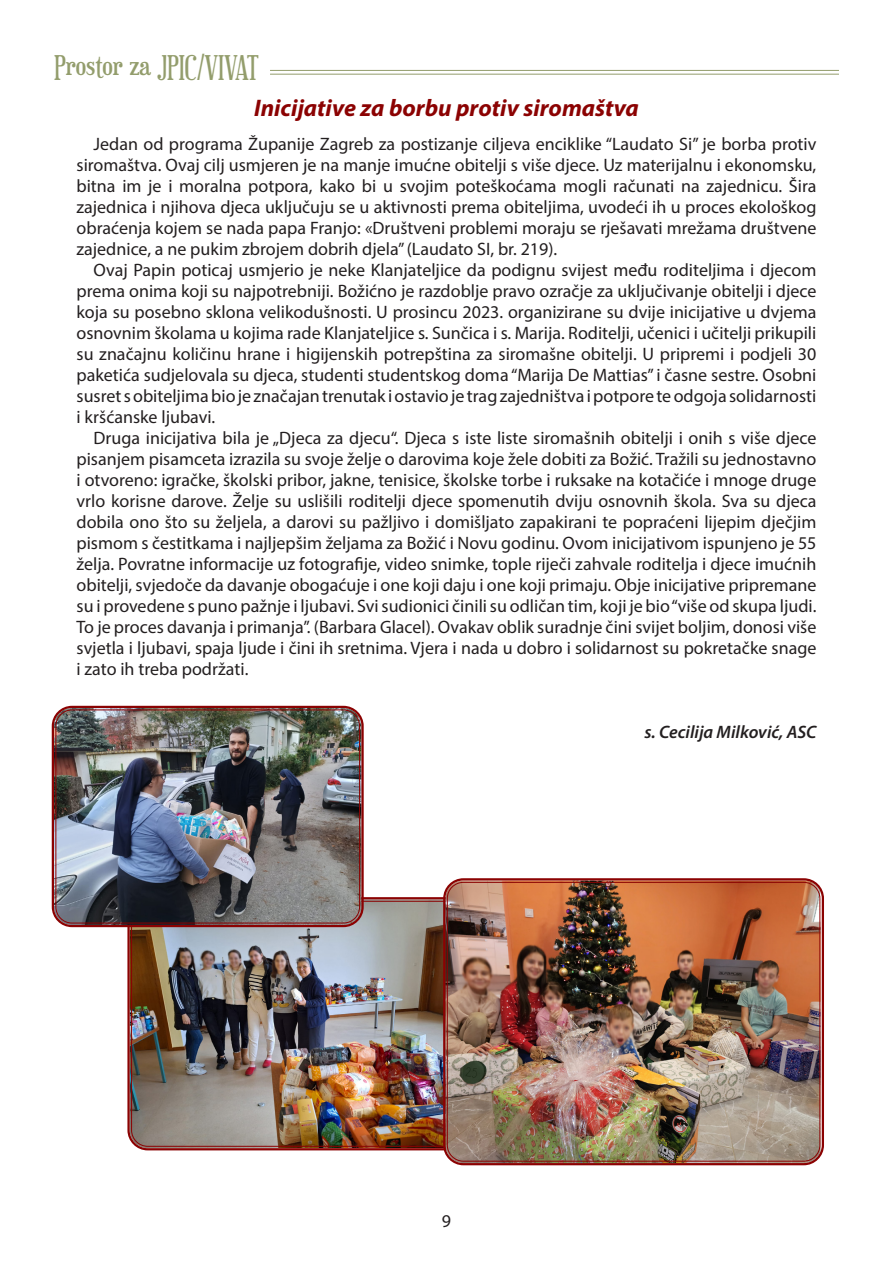
<style>
.page{position:relative;width:893px;height:1263px;background:#fff}
.page>*{position:absolute;margin:0;border:0;box-sizing:border-box;transform-origin:0 0}
.t1{font:27px "Euphorigenic";color:#939d6c}
.t2{font:italic 700 24px "Myriad Pro";color:#8b0202}
.t3{font:18px/21px "Myriad Pro";color:#231f20;text-align:justify}
.t4{font:italic 600 18px "Myriad Pro";color:#231f20}
</style>
<div class="page">
<img style="left:130px;top:900px;width:313px;height:248px">
<div style="left:127px;top:897px;width:339px;height:253px;border:2px solid #8b0202;border-radius:19px"></div>
<img style="left:446px;top:881px;width:375px;height:282px">
<div style="left:443px;top:878px;width:381px;height:287px;border:2px solid #8b0202;border-radius:19px"></div>
<div style="left:447px;top:882px;width:373px;height:279px;border:1px solid #8b0202;border-radius:16px"></div>
<img style="left:54px;top:708px;width:307px;height:217px">
<div style="left:52px;top:706px;width:312px;height:221px;border:2px solid #8b0202;border-radius:19px"></div>
<div style="left:55px;top:709px;width:305px;height:214px;border:1px solid #8b0202;border-radius:16px"></div>
<hr style="left:270px;top:70px;width:569px;height:1px;background:#939d6c">
<hr style="left:270px;top:74px;width:569px;height:1px;background:#939d6c">
<p class="t1" style="left:54px;top:49px;width:206px">Prostor za JPIC/VIVAT</p>
<p class="t2" style="left:254px;top:92px;width:386px">Inicijative za borbu protiv siromaštva</p>
<p class="t3" style="left:77px;top:133px;width:741px;text-indent:17px">Jedan od programa Županije Zagreb za postizanje ciljeva enciklike “Laudato Si” je borba protiv siromaštva. Ovaj cilj usmjeren je na manje imućne obitelji s više djece. Uz materijalnu i ekonomsku, bitna im je i moralna potpora, kako bi u svojim poteškoćama mogli računati na zajednicu. Šira zajednica i njihova djeca uključuju se u aktivnosti prema obiteljima, uvodeći ih u proces ekološkog obraćenja kojem se nada papa Franjo: «Društveni problemi moraju se rješavati mrežama društvene zajednice, a ne pukim zbrojem dobrih djela” (Laudato SI, br. 219).</p>
<p class="t3" style="left:77px;top:259px;width:741px;text-indent:17px">Ovaj Papin poticaj usmjerio je neke Klanjateljice da podignu svijest među roditeljima i djecom prema onima koji su najpotrebniji. Božićno je razdoblje pravo ozračje za uključivanje obitelji i djece koja su posebno sklona velikodušnosti. U prosincu 2023. organizirane su dvije inicijative u dvjema osnovnim školama u kojima rade Klanjateljice s. Sunčica i s. Marija. Roditelji, učenici i učitelji prikupili su značajnu količinu hrane i higijenskih potrepština za siromašne obitelji. U pripremi i podjeli 30 paketića sudjelovala su djeca, studenti studentskog doma “Marija De Mattias” i časne sestre. Osobni susret s obiteljima bio je značajan trenutak i ostavio je trag zajedništva i potpore te odgoja solidarnosti i kršćanske ljubavi.</p>
<p class="t3" style="left:77px;top:427px;width:741px;text-indent:17px">Druga inicijativa bila je „Djeca za djecu“. Djeca s iste liste siromašnih obitelji i onih s više djece pisanjem pisamceta izrazila su svoje želje o darovima koje žele dobiti za Božić. Tražili su jednostavno i otvoreno: igračke, školski pribor, jakne, tenisice, školske torbe i ruksake na kotačiće i mnoge druge vrlo korisne darove. Želje su uslišili roditelji djece spomenutih dviju osnovnih škola. Sva su djeca dobila ono što su željela, a darovi su pažljivo i domišljato zapakirani te popraćeni lijepim dječjim pismom s čestitkama i najljepšim željama za Božić i Novu godinu. Ovom inicijativom ispunjeno je 55 želja. Povratne informacije uz fotografije, video snimke, tople riječi zahvale roditelja i djece imućnih obitelji, svjedoče da davanje obogaćuje i one koji daju i one koji primaju. Obje inicijative pripremane su i provedene s puno pažnje i ljubavi. Svi sudionici činili su odličan tim, koji je bio “više od skupa ljudi.<br>To je proces davanja i primanja”. (Barbara Glacel). Ovakav oblik suradnje čini svijet boljim, donosi više svjetla i ljubavi, spaja ljude i čini ih sretnima. Vjera i nada u dobro i solidarnost su pokretačke snage i zato ih treba podržati.</p>
<p class="t3" style="left:442px;top:1210px;width:11px">9</p>
<p class="t4" style="left:644px;top:721px;width:173px">s. Cecilija Milković, ASC</p>
</div>
